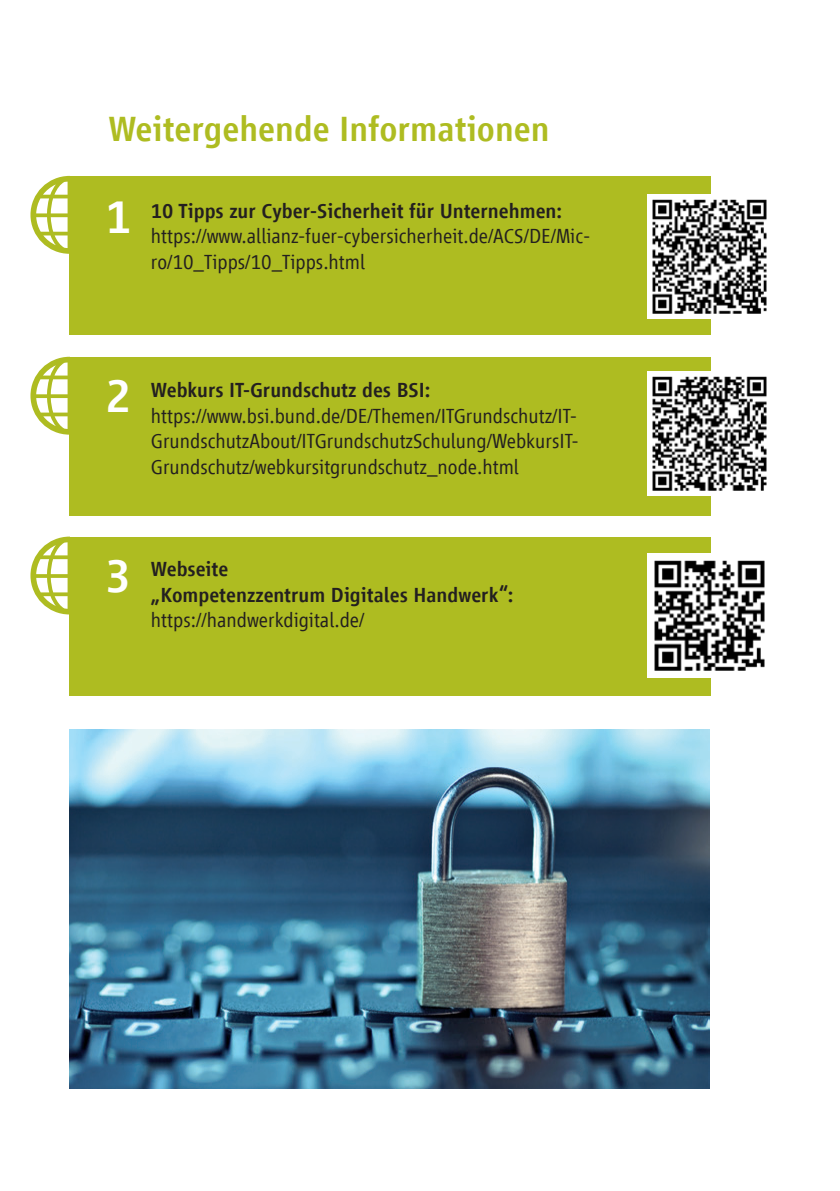
<style>
.page{position:relative;width:840px;height:1191px;background:#fff}
.page>*{position:absolute;margin:0;border:0;box-sizing:border-box;transform-origin:0 0}
.t1{font:500 48px "Vialog LT";color:#fff}
.t2{font:500 36px "Vialog LT";color:#aebc21}
.t3{font:300 21px/25.6px "Vialog LT";color:#231f20}
.t4{font:500 21px/25.6px "Vialog LT";color:#231f20}
</style>
<div class="page">
<div style="left:69px;top:176px;width:641px;height:159px;background:#aebc21"></div>
<div style="left:69px;top:357px;width:641px;height:158px;background:#aebc21"></div>
<div style="left:69px;top:536px;width:641px;height:159px;background:#aebc21"></div>
<svg style="left:30px;top:536px;width:39px;height:78px"></svg>
<svg style="left:30px;top:176px;width:39px;height:78px"></svg>
<svg style="left:30px;top:357px;width:39px;height:78px"></svg>
<img style="left:647px;top:194px;width:120px;height:124px">
<img style="left:647px;top:553px;width:118px;height:124px">
<img style="left:647px;top:371px;width:120px;height:124px">
<img style="left:69px;top:730px;width:640px;height:359px">
<h2 class="t2" style="left:108px;top:109px;width:442px">Weitergehende Informationen</h2>
<h1 class="t1" style="left:105px;top:191px;width:27px">1</h1>
<p class="t4" style="left:151px;top:198px;width:412px">10 Tipps zur Cyber-Sicherheit für Unternehmen:</p>
<p class="t3" style="left:151px;top:223px;width:440px">https://www.allianz-fuer-cybersicherheit.de/ACS/DE/Mic&shy;ro/10_Tipps/10_Tipps.html</p>
<h1 class="t1" style="left:105px;top:370px;width:27px">2</h1>
<p class="t4" style="left:151px;top:377px;width:281px">Webkurs IT-Grundschutz des BSI:</p>
<p class="t3" style="left:151px;top:403px;width:429px;text-align:justify">https://www.bsi.bund.de/DE/Themen/ITGrundschutz/IT-GrundschutzAbout/ITGrundschutzSchulung/WebkursIT-Grundschutz/webkursitgrundschutz_node.html</p>
<h1 class="t1" style="left:105px;top:549px;width:27px">3</h1>
<p class="t4" style="left:151px;top:556px;width:364px">Webseite<br>„Kompetenzzentrum Digitales Handwerk“:</p>
<p class="t3" style="left:151px;top:607px;width:215px">https://handwerkdigital.de/</p>
</div>
